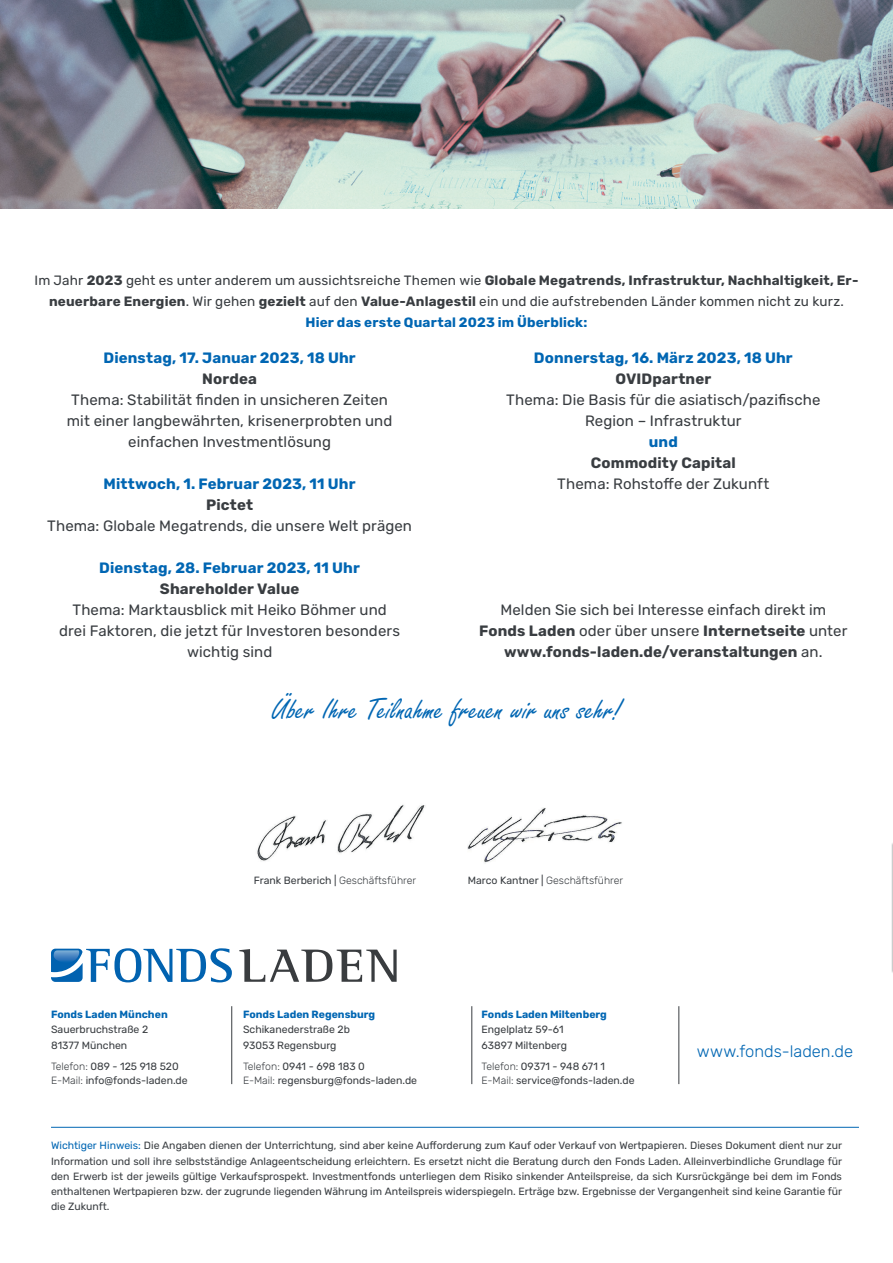
<style>
.page{position:relative;width:893px;height:1263px;background:#fff}
.page>*{position:absolute;margin:0;border:0;box-sizing:border-box;transform-origin:0 0}
.t1{font:31.5px "Freestyle Script";color:#0166b3}
.t2{font:300 16.5px "Rubik";color:#0166b3}
.t3{font:15px/21px "Rubik";letter-spacing:.005em;color:#393d41;text-align:center}
.t4{font:700 15px "Rubik";letter-spacing:.01em;color:#0166b3}
.t5{font:700 15px "Rubik";letter-spacing:.01em;color:#393d41}
.t6{font:13.5px/21px "Rubik";letter-spacing:.01em;color:#393d41;text-align:center}
.t7{font:10.5px/15px "Rubik";color:#393d41;text-align:justify}
.t8{font:700 10.5px "Rubik";color:#0166b3}
.t9{font:300 10.5px "Rubik";color:#393d41}
.s1{font-weight:700}
.s2{font-weight:700;color:#0166b3}
.s3{font-weight:300}
.s4{font-weight:400}
.s5{color:#0166b3}
</style>
<div class="page">
<img style="left:1px;top:0;width:892px;height:208px">
<hr style="left:51px;top:1127px;width:808px;height:1px;background:#0166b3">
<svg style="left:239px;top:949px;width:158px;height:33px"></svg>
<svg style="left:51px;top:948px;width:181px;height:34px"></svg>
<hr style="left:231px;top:1006px;width:1px;height:78px;background:#393d41">
<hr style="left:472px;top:1006px;width:1px;height:78px;background:#393d41">
<hr style="left:679px;top:1006px;width:1px;height:78px;background:#393d41">
<img style="left:257px;top:804px;width:169px;height:57px">
<img style="left:468px;top:807px;width:154px;height:56px">
<hr style="left:891px;top:842px;width:2px;height:131px;background:#f1f0f1">
<hr style="left:892px;top:846px;width:1px;height:128px;background:#0166b3">
<img style="left:0;top:0;width:1px;height:208px">
<p class="t6" style="left:35px;top:270px;width:825px">Im Jahr <span class="s1">2023</span> geht es unter anderem um aussichtsreiche Themen wie <span class="s1">Globale Megatrends, Infrastruktur, Nachhaltigkeit, Er&shy;neuerbare Energien</span>. Wir gehen <span class="s1">gezielt</span> auf den <span class="s1">Value-Anlagestil</span> ein und die aufstrebenden Länder kommen nicht zu kurz.<br><span class="s2">Hier das erste Quartal 2023 im Überblick:</span></p>
<h3 class="t4" style="left:534px;top:349px;width:260px">Donnerstag, 16. März 2023, 18 Uhr</h3>
<h3 class="t5" style="left:615px;top:370px;width:97px">OVIDpartner</h3>
<h3 class="t3" style="left:506px;top:389px;width:316px">Thema: Die Basis für die asiatisch/pazifische<br>Region – Infrastruktur</h3>
<h3 class="t4" style="left:649px;top:433px;width:31px">und</h3>
<h3 class="t5" style="left:591px;top:454px;width:147px">Commodity Capital</h3>
<h3 class="t3" style="left:557px;top:473px;width:214px">Thema: Rohstoffe der Zukunft</h3>
<h3 class="t4" style="left:104px;top:349px;width:254px">Dienstag, 17. Januar 2023, 18 Uhr</h3>
<h3 class="t5" style="left:202px;top:370px;width:56px">Nordea</h3>
<h3 class="t3" style="left:67px;top:389px;width:327px">Thema: Stabilität finden in unsicheren Zeiten mit einer langbewährten, krisenerprobten und einfachen Investmentlösung</h3>
<h3 class="t4" style="left:104px;top:475px;width:254px">Mittwoch, 1. Februar 2023, 11 Uhr</h3>
<h3 class="t5" style="left:206px;top:496px;width:49px">Pictet</h3>
<h3 class="t3" style="left:47px;top:515px;width:366px">Thema: Globale Megatrends, die unsere Welt prägen</h3>
<h3 class="t4" style="left:99px;top:559px;width:262px">Dienstag, 28. Februar 2023, 11 Uhr</h3>
<h3 class="t5" style="left:160px;top:580px;width:141px">Shareholder Value</h3>
<h3 class="t3" style="left:59px;top:599px;width:343px">Thema: Marktausblick mit Heiko Böhmer und drei Faktoren, die jetzt für Investoren besonders wichtig sind</h3>
<h3 class="t3" style="left:479px;top:599px;width:370px">Melden Sie sich bei Interesse einfach direkt im<br><span class="s1">Fonds Laden</span> oder über unsere <span class="s1">Internetseite</span> unter <span class="s1">www.fonds-laden.de/veranstaltungen</span> an.</h3>
<h1 class="t1" style="left:271px;top:692px;width:352px">Über Ihre Teilnahme freuen wir uns sehr!</h1>
<p class="t7" style="left:254px;top:873px;width:164px">Frank Berberich | <span class="s3">Geschäftsführer</span></p>
<p class="t9" style="left:468px;top:874px;width:157px"><span class="s4">Marco Kantner |</span> Geschäftsführer</p>
<p class="t8" style="left:51px;top:1008px;width:118px">Fonds Laden München</p>
<p class="t8" style="left:243px;top:1008px;width:134px">Fonds Laden Regensburg</p>
<p class="t8" style="left:482px;top:1008px;width:127px">Fonds Laden Miltenberg</p>
<p class="t7" style="left:51px;top:1022px;width:99px">Sauerbruchstraße 2</p>
<p class="t7" style="left:243px;top:1022px;width:108px">Schikanederstraße 2b</p>
<p class="t7" style="left:482px;top:1022px;width:83px">Engelplatz 59-61</p>
<p class="t7" style="left:51px;top:1038px;width:78px">81377 München</p>
<p class="t7" style="left:243px;top:1038px;width:95px">93053 Regensburg</p>
<p class="t7" style="left:482px;top:1038px;width:87px">63897 Miltenberg</p>
<p class="t7" style="left:51px;top:1059px;width:129px"><span class="s3">Telefon:</span> 089 - 125 918 520</p>
<p class="t7" style="left:243px;top:1059px;width:123px"><span class="s3">Telefon:</span> 0941 - 698 183 0</p>
<p class="t7" style="left:482px;top:1059px;width:125px"><span class="s3">Telefon:</span> 09371 - 948 671 1</p>
<p class="t7" style="left:51px;top:1073px;width:138px"><span class="s3">E-Mail:</span> info@fonds-laden.de</p>
<p class="t7" style="left:243px;top:1073px;width:176px"><span class="s3">E-Mail:</span> regensburg@fonds-laden.de</p>
<p class="t7" style="left:482px;top:1073px;width:155px"><span class="s3">E-Mail:</span> service@fonds-laden.de</p>
<h2 class="t2" style="left:697px;top:1042px;width:158px">www.fonds-laden.de</h2>
<p class="t7" style="left:51px;top:1138px;width:793px"><span class="s5">Wichtiger Hinweis:</span> Die Angaben dienen der Unterrichtung, sind aber keine Aufforderung zum Kauf oder Verkauf von Wertpapieren. Dieses Dokument dient nur zur Information und soll ihre selbstständige Anlageentscheidung erleichtern. Es ersetzt nicht die Beratung durch den Fonds Laden. Alleinverbindliche Grundlage für den Erwerb ist der jeweils gültige Verkaufsprospekt. Investmentfonds unterliegen dem Risiko sinkender Anteilspreise, da sich Kursrückgänge bei dem im Fonds enthaltenen Wertpapieren bzw. der zugrunde liegenden Währung im Anteilspreis widerspiegeln. Erträge bzw. Ergebnisse der Vergangenheit sind keine Garantie für die Zukunft.</p>
</div>
